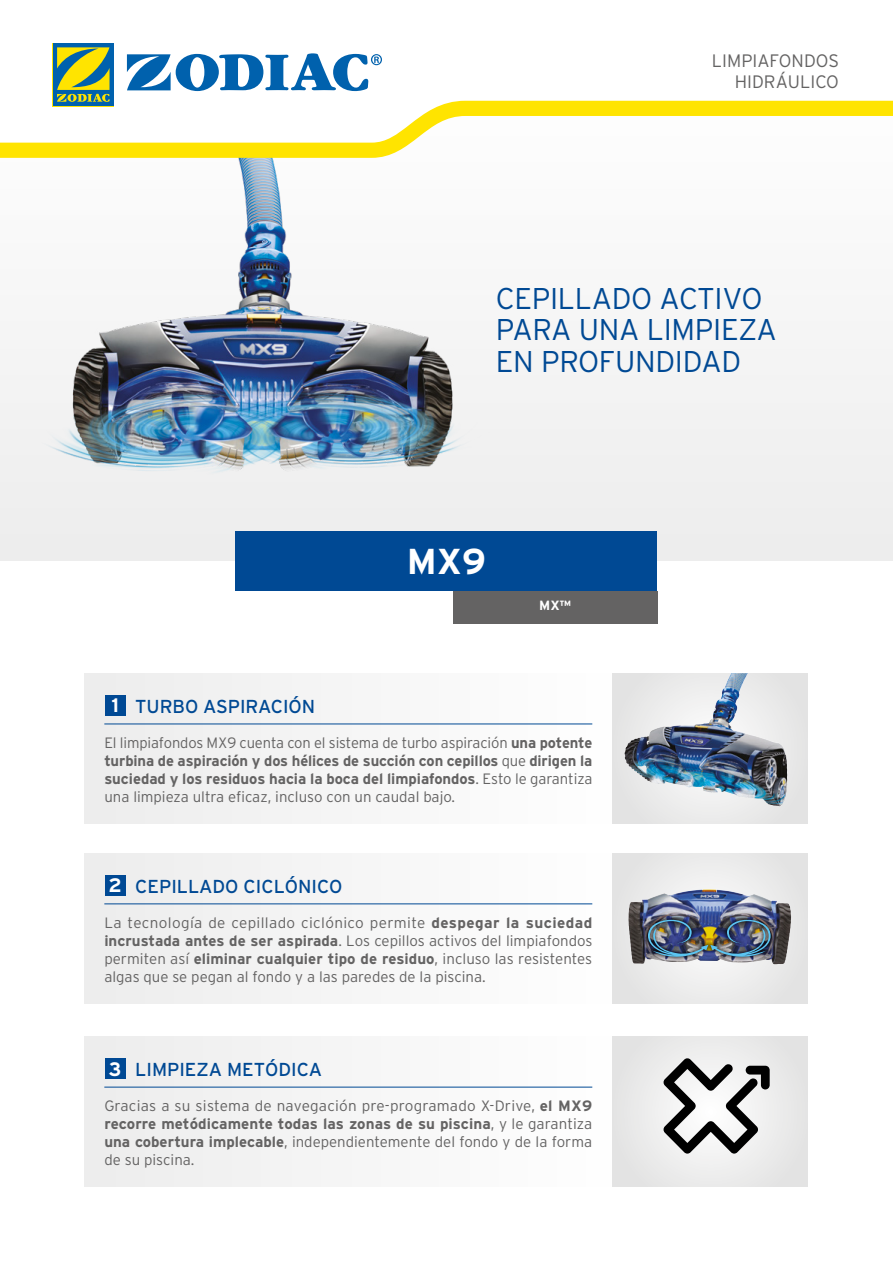
<style>
.page{position:relative;width:893px;height:1263px;background:#fff}
.page>*{position:absolute;margin:0;border:0;box-sizing:border-box;transform-origin:0 0}
.t1{font:700 36px "Interstate";color:#fff}
.t2{font:300 30px/31.5px "Interstate";letter-spacing:-.01em;color:#004994}
.t3{font:18.75px "Interstate";color:#004994}
.t4{font:300 18px/21px "Interstate";color:#646363;text-align:right}
.t5{font:300 15px/18px "Interstate";color:#646363;text-align:justify}
.t6{font:700 13.35px "Interstate";color:#fff}
.s1{font-weight:700;font-size:19.5px;color:#fff}
.s2{font-weight:700}
</style>
<div class="page">
<div style="left:0;top:85px;width:893px;height:476px;background:#ededed"></div>
<div style="left:84px;top:853px;width:529px;height:150px;background:#f5f5f5"></div>
<div style="left:236px;top:531px;width:421px;height:60px;background:#004994"></div>
<div style="left:84px;top:1036px;width:529px;height:151px;background:#f5f5f5"></div>
<div style="left:84px;top:673px;width:529px;height:151px;background:#f5f5f5"></div>
<div style="left:453px;top:591px;width:204px;height:32px;background:#646363"></div>
<img style="left:4px;top:158px;width:517px;height:314px">
<div style="left:613px;top:853px;width:195px;height:150px;background:#e8e8e8"></div>
<img style="left:613px;top:673px;width:195px;height:151px">
<img style="left:629px;top:673px;width:102px;height:69px">
<hr style="left:104px;top:723px;width:488px;height:1px;background:#004994">
<div style="left:105px;top:695px;width:21px;height:21px;background:#004994"></div>
<hr style="left:104px;top:903px;width:488px;height:1px;background:#004994">
<div style="left:105px;top:875px;width:21px;height:21px;background:#004994"></div>
<hr style="left:104px;top:1087px;width:488px;height:1px;background:#004994">
<div style="left:105px;top:1058px;width:21px;height:21px;background:#004994"></div>
<img style="left:628px;top:889px;width:157px;height:75px">
<div style="left:706px;top:916px;width:68px;height:45px;background:#000;opacity:.7"></div>
<div style="left:644px;top:916px;width:68px;height:45px;background:#000;opacity:.7"></div>
<img style="left:648px;top:920px;width:123px;height:37px">
<div style="left:613px;top:1036px;width:195px;height:151px;background:#e9e9e9"></div>
<svg style="left:663px;top:1058px;width:107px;height:95px"></svg>
<svg style="left:0;top:54px;width:893px;height:47px"></svg>
<svg style="left:0;top:101px;width:893px;height:57px;fill:#fffdfd"></svg>
<svg style="left:127px;top:53px;width:255px;height:38px"></svg>
<svg style="left:52px;top:43px;width:62px;height:63px"></svg>
<div style="left:53px;top:43px;width:60px;height:63px;background:#0061ad"></div>
<svg style="left:57px;top:47px;width:53px;height:55px"></svg>
<p class="t4" style="left:712px;top:50px;width:129px">LIMPIAFONDOS<br>HIDRÁULICO</p>
<h2 class="t2" style="left:496px;top:282px;width:283px">CEPILLADO ACTIVO<br>PARA UNA LIMPIEZA<br>EN PROFUNDIDAD</h2>
<h1 class="t1" style="left:407px;top:542px;width:81px">MX9</h1>
<p class="t6" style="left:539px;top:598px;width:33px">MX™</p>
<p class="t3" style="left:111px;top:696px;width:205px"><span class="s1">1</span> TURBO ASPIRACIÓN</p>
<p class="t5" style="left:104px;top:733px;width:490px">El limpiafondos MX9 cuenta con el sistema de turbo aspiración <span class="s2">una potente turbina de aspiración y dos hélices de succión con cepillos</span> que <span class="s2">dirigen la suciedad y los residuos hacia la boca del limpiafondos</span>. Esto le garantiza una limpieza ultra eficaz, incluso con un caudal bajo.</p>
<p class="t3" style="left:109px;top:876px;width:235px"><span class="s1">2</span> CEPILLADO CICLÓNICO</p>
<p class="t5" style="left:104px;top:913px;width:490px">La tecnología de cepillado ciclónico permite <span class="s2">despegar la suciedad incrustada antes de ser aspirada</span>. Los cepillos activos del limpiafondos permiten así <span class="s2">eliminar cualquier tipo de residuo</span>, incluso las resistentes algas que se pegan al fondo y a las paredes de la piscina.</p>
<p class="t3" style="left:109px;top:1059px;width:215px"><span class="s1">3</span> LIMPIEZA METÓDICA</p>
<p class="t5" style="left:104px;top:1097px;width:490px">Gracias a su sistema de navegación pre-programado X-Drive, <span class="s2">el MX9 recorre metódicamente todas las zonas de su piscina</span>, y le garantiza <span class="s2">una cobertura implecable</span>, independientemente del fondo y de la forma de su piscina.</p>
</div>
